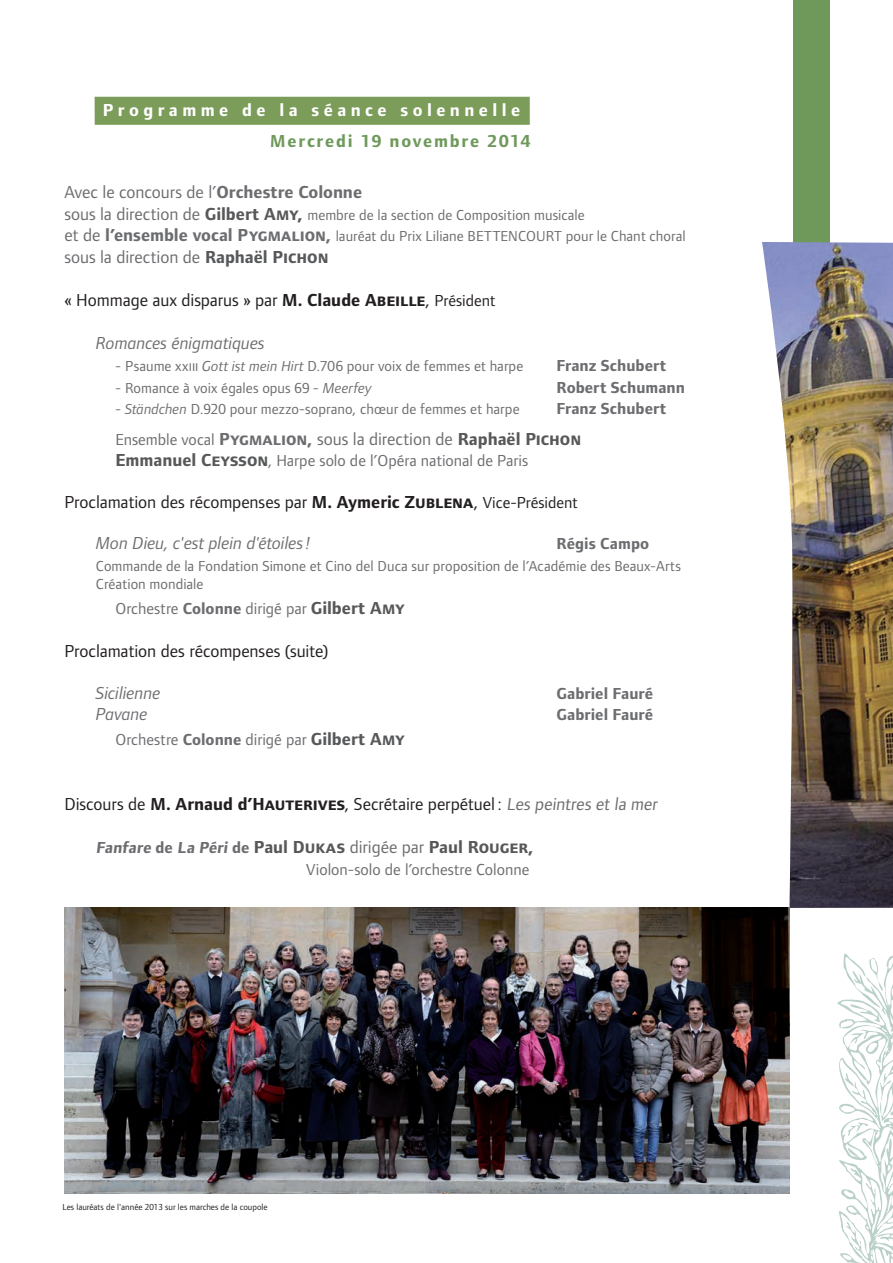
<style>
.page{position:relative;width:893px;height:1263px;background:#fff}
.page>*{position:absolute;margin:0;border:0;box-sizing:border-box;transform-origin:0 0}
.t1{font:18px "Foundry Form Sans";letter-spacing:-.005em;color:#231f20}
.t2{font:18px "Foundry Form Sans";letter-spacing:-.005em;color:#6c6d70}
.t3{font:italic 18px "Foundry Form Sans";letter-spacing:-.005em;color:#6c6d70}
.t4{font:700 18px "Foundry Form Sans";letter-spacing:.25em;color:#fff}
.t5{font:700 18px "Foundry Form Sans";letter-spacing:.1em;color:#6f995b}
.t6{font:16.5px/21.6px "Foundry Form Sans";color:#6c6d70;text-align:right}
.t7{font:700 16.5px "Foundry Form Sans";color:#6c6d70}
.t8{font:15px/21.6px "Foundry Form Sans";letter-spacing:.005em;color:#6c6d70}
.t9{font:9px "Foundry Form Sans";color:#231f20}
.s1{font-weight:700}
.s2{font-size:18px}
.s3{font-family:"Foundry Form Sans Bold SC";font-size:18px;color:#57585a}
.s4{font-weight:700;font-size:18px;color:#57585a}
.s5{font-weight:700;font-size:18px}
.s6{font-family:"Foundry Form Sans Bold SC";font-size:18px}
.s7{font-weight:700;color:#57585a}
.s8{font-family:"Foundry Form Sans Bold SC";color:#57585a}
.s9{font-family:"Foundry Form Sans Bold SC"}
.s10{font-size:16.5px}
.s11{font-style:italic}
.s12{font-family:"Foundry Form Sans Book SC"}
.s13{color:#6c6d70}
</style>
<div class="page">
<div style="left:793px;top:0;width:37px;height:331px;background:#6f995b"></div>
<div style="left:95px;top:97px;width:435px;height:28px;background:#7c9c5a"></div>
<svg style="left:837px;top:953px;width:56px;height:310px"></svg>
<img style="left:762px;top:242px;width:131px;height:666px">
<img style="left:65px;top:908px;width:725px;height:286px">
<p class="t4" style="left:103px;top:100px;width:419px">Programme de la séance solennelle</p>
<p class="t5" style="left:270px;top:131px;width:262px">Mercredi 19 novembre 2014</p>
<p class="t2" style="left:64px;top:182px;width:299px">Avec le concours de l’<span class="s1">Orchestre Colonne</span></p>
<p class="t8" style="left:64px;top:204px;width:623px"><span class="s2">sous la direction de</span> <span class="s3">G</span><span class="s4">ilbert</span> <span class="s3">Amy,</span> membre de la section de Composition musicale<br><span class="s2">et de</span> <span class="s5">l’ensemble vocal P</span><span class="s6">ygmalion</span><span class="s5">,</span> lauréat du Prix Liliane BETTENCOURT pour le Chant choral</p>
<p class="t2" style="left:64px;top:247px;width:266px">sous la direction de <span class="s7">Raphaël P</span><span class="s8">ichon</span></p>
<p class="t1" style="left:64px;top:290px;width:433px">« Hommage aux disparus » par <span class="s1">M. Claude A</span><span class="s9">beille</span>, <span class="s10">Président</span></p>
<p class="t3" style="left:96px;top:333px;width:170px">Romances énigmatiques</p>
<p class="t8" style="left:115px;top:355px;width:409px"><span class="s11">-</span> Psaume xx<span class="s12">iii</span> <span class="s11">Gott ist mein Hirt</span> D.706 pour voix de femmes et harpe</p>
<p class="t7" style="left:556px;top:356px;width:111px">Franz Schubert</p>
<p class="t8" style="left:115px;top:377px;width:258px"><span class="s11">-</span> Romance à voix égales opus 69 <span class="s11">- Meerfey</span></p>
<p class="t7" style="left:556px;top:378px;width:130px">Robert Schumann</p>
<p class="t8" style="left:115px;top:398px;width:406px"><span class="s11">- Ständchen</span> D.920 pour mezzo-soprano, chœur de femmes et harpe</p>
<p class="t7" style="left:556px;top:399px;width:111px">Franz Schubert</p>
<p class="t2" style="left:115px;top:429px;width:467px"><span class="s10">Ensemble vocal</span> <span class="s1">P</span><span class="s9">ygmalion</span><span class="s1">,</span> sous la direction de <span class="s7">Raphaël P</span><span class="s8">ichon</span></p>
<p class="t6" style="left:115px;top:450px;width:414px"><span class="s4">Emmanuel</span> <span class="s3">Ceysson</span>, Harpe solo de l’Opéra national de Paris</p>
<p class="t1" style="left:64px;top:492px;width:515px">Proclamation des récompenses par <span class="s1">M. Aymeric Z</span><span class="s9">ublena</span>, <span class="s10">Vice-Président</span></p>
<p class="t3" style="left:96px;top:533px;width:216px">Mon Dieu, c'est plein d'étoiles!</p>
<p class="t7" style="left:556px;top:534px;width:94px">Régis Campo</p>
<p class="t8" style="left:96px;top:557px;width:586px;line-height:18px">Commande de la Fondation Simone et Cino del Duca sur proposition de l’Académie des Beaux-Arts<br>Création mondiale</p>
<p class="t6" style="left:115px;top:597px;width:291px">Orchestre <span class="s1">Colonne</span> dirigé par <span class="s3">G</span><span class="s4">ilbert</span> <span class="s3">Amy</span></p>
<p class="t1" style="left:64px;top:641px;width:266px">Proclamation des récompenses (suite)</p>
<p class="t3" style="left:96px;top:682px;width:66px">Sicilienne</p>
<p class="t7" style="left:556px;top:684px;width:98px">Gabriel Fauré</p>
<p class="t3" style="left:96px;top:704px;width:53px">Pavane</p>
<p class="t7" style="left:556px;top:705px;width:98px">Gabriel Fauré</p>
<p class="t6" style="left:115px;top:729px;width:291px">Orchestre <span class="s1">Colonne</span> dirigé par <span class="s3">G</span><span class="s4">ilbert</span> <span class="s3">Amy</span></p>
<p class="t1" style="left:64px;top:794px;width:597px">Discours de <span class="s1">M. Arnaud d’H</span><span class="s9">auterives</span>, Secrétaire perpétuel: <span class="s13">Les peintres et la mer</span></p>
<p class="t6" style="left:96px;top:837px;width:439px"><span class="s1">Fanfare de La Péri de</span> <span class="s4">Paul D</span><span class="s3">ukas</span> <span class="s2">dirigée par</span> <span class="s4">Paul R</span><span class="s3">ouger,<br></span>Violon-solo de l’orchestre Colonne</p>
<p class="t9" style="left:63px;top:1202px;width:207px">Les lauréats de l'année 2013 sur les marches de la coupole</p>
</div>
